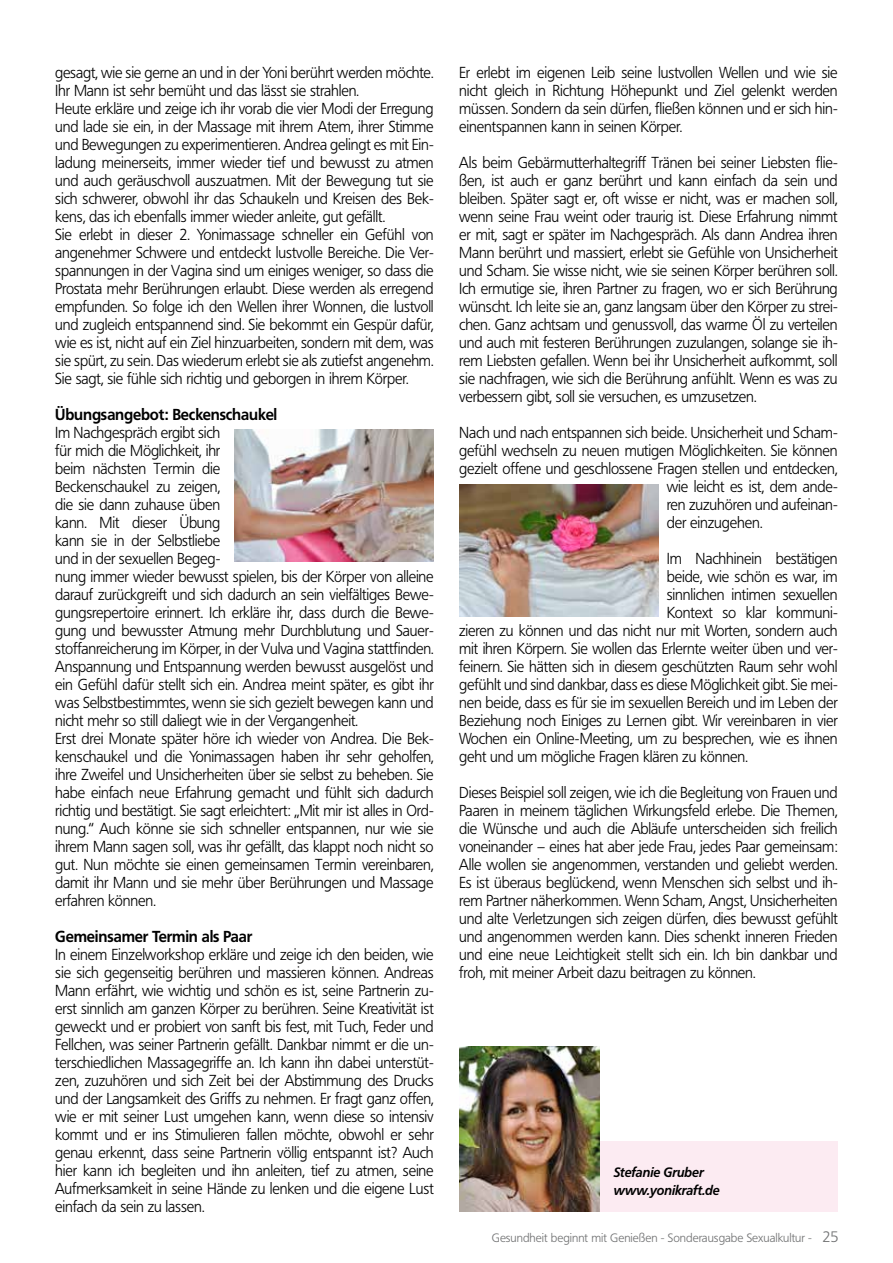
<style>
.page{position:relative;width:893px;height:1263px;background:#fff}
.page>*{position:absolute;margin:0;border:0;box-sizing:border-box;transform-origin:0 0}
.t1{font:300 15.75px/18px "Frutiger BQ";letter-spacing:-.01em;color:#000;text-align:justify;scale:.95 1}
.t2{font:700 15.75px "Frutiger BQ";letter-spacing:-.01em;color:#000;scale:.95 1}
.t3{font:italic 700 13.5px/18px "Frutiger BQ";letter-spacing:-.01em;color:#000;scale:.95 1}
.t4{font:300 12px "Frutiger BQ";color:#707172}
.s1{font-size:15px}
</style>
<div class="page">
<div style="left:516px;top:1141px;width:322px;height:71px;background:#fcebf2"></div>
<img style="left:459px;top:1046px;width:141px;height:166px">
<img style="left:234px;top:430px;width:200px;height:132px">
<img style="left:459px;top:485px;width:199px;height:132px">
<p class="t1" style="left:55px;top:63px;width:400px;text-align:left">gesagt, wie sie gerne an und in der Yoni berührt werden möchte.<br>Ihr Mann ist sehr bemüht und das lässt sie strahlen.<br>Heute erkläre und zeige ich ihr vorab die vier Modi der Erregung und lade sie ein, in der Massage mit ihrem Atem, ihrer Stimme und Bewegungen zu experimentieren. Andrea gelingt es mit Ein&shy;ladung meinerseits, immer wieder tief und bewusst zu atmen und auch geräuschvoll auszuatmen. Mit der Bewegung tut sie sich schwerer, obwohl ihr das Schaukeln und Kreisen des Bec&shy;kens, das ich ebenfalls immer wieder anleite, gut gefällt.<br>Sie erlebt in dieser 2. Yonimassage schneller ein Gefühl von angenehmer Schwere und entdeckt lustvolle Bereiche. Die Ver&shy;spannungen in der Vagina sind um einiges weniger, so dass die Prostata mehr Berührungen erlaubt. Diese werden als erregend empfunden. So folge ich den Wellen ihrer Wonnen, die lustvoll und zugleich entspannend sind. Sie bekommt ein Gespür dafür, wie es ist, nicht auf ein Ziel hinzuarbeiten, sondern mit dem, was sie spürt, zu sein. Das wiederum erlebt sie als zutiefst angenehm.<br>Sie sagt, sie fühle sich richtig und geborgen in ihrem Körper.</p>
<p class="t2" style="left:55px;top:405px;width:235px">Übungsangebot: Beckenschaukel</p>
<p class="t1" style="left:55px;top:423px;width:400px;text-align:left">Im Nachgespräch ergibt sich<br>für mich die Möglichkeit, ihr<br>beim nächsten Termin die<br>Beckenschaukel zu zeigen,<br>die sie dann zuhause üben<br>kann. Mit dieser Übung<br>kann sie in der Selbstliebe<br>und in der sexuellen Begeg-<br>nung immer wieder bewusst spielen, bis der Körper von alleine darauf zurückgreift und sich dadurch an sein vielfältiges Bewe&shy;gungsrepertoire erinnert. Ich erkläre ihr, dass durch die Bewe&shy;gung und bewusster Atmung mehr Durchblutung und Sauer&shy;stoffanreicherung im Körper, in der Vulva und Vagina stattfinden.<br>Anspannung und Entspannung werden bewusst ausgelöst und ein Gefühl dafür stellt sich ein. Andrea meint später, es gibt ihr was Selbstbestimmtes, wenn sie sich gezielt bewegen kann und nicht mehr so still daliegt wie in der Vergangenheit.<br>Erst drei Monate später höre ich wieder von Andrea. Die Bec&shy;kenschaukel und die Yonimassagen haben ihr sehr geholfen, ihre Zweifel und Unsicherheiten über sie selbst zu beheben. Sie habe einfach neue Erfahrung gemacht und fühlt sich dadurch richtig und bestätigt. Sie sagt erleichtert: „Mit mir ist alles in Ord&shy;nung.“ Auch könne sie sich schneller entspannen, nur wie sie ihrem Mann sagen soll, was ihr gefällt, das klappt noch nicht so gut. Nun möchte sie einen gemeinsamen Termin vereinbaren, damit ihr Mann und sie mehr über Berührungen und Massage erfahren können.</p>
<p class="t2" style="left:55px;top:927px;width:209px">Gemeinsamer Termin als Paar</p>
<p class="t1" style="left:55px;top:945px;width:400px">In einem Einzelworkshop erkläre und zeige ich den beiden, wie sie sich gegenseitig berühren und massieren können. Andreas Mann erfährt, wie wichtig und schön es ist, seine Partnerin zu&shy;erst sinnlich am ganzen Körper zu berühren. Seine Kreativität ist geweckt und er probiert von sanft bis fest, mit Tuch, Feder und Fellchen, was seiner Partnerin gefällt. Dankbar nimmt er die un&shy;terschiedlichen Massagegriffe an. Ich kann ihn dabei unterstüt&shy;zen, zuzuhören und sich Zeit bei der Abstimmung des Drucks und der Langsamkeit des Griffs zu nehmen. Er fragt ganz offen, wie er mit seiner Lust umgehen kann, wenn diese so intensiv kommt und er ins Stimulieren fallen möchte, obwohl er sehr genau erkennt, dass seine Partnerin völlig entspannt ist? Auch hier kann ich begleiten und ihn anleiten, tief zu atmen, seine Aufmerksamkeit in seine Hände zu lenken und die eigene Lust einfach da sein zu lassen.</p>
<p class="t1" style="left:459px;top:63px;width:400px">Er erlebt im eigenen Leib seine lustvollen Wellen und wie sie nicht gleich in Richtung Höhepunkt und Ziel gelenkt werden müssen. Sondern da sein dürfen, fließen können und er sich hin&shy;einentspannen kann in seinen Körper.</p>
<p class="t1" style="left:459px;top:153px;width:400px">Als beim Gebärmutterhaltegriff Tränen bei seiner Liebsten flie&shy;ßen, ist auch er ganz berührt und kann einfach da sein und bleiben. Später sagt er, oft wisse er nicht, was er machen soll, wenn seine Frau weint oder traurig ist. Diese Erfahrung nimmt er mit, sagt er später im Nachgespräch. Als dann Andrea ihren Mann berührt und massiert, erlebt sie Gefühle von Unsicherheit und Scham. Sie wisse nicht, wie sie seinen Körper berühren soll.<br>Ich ermutige sie, ihren Partner zu fragen, wo er sich Berührung wünscht. Ich leite sie an, ganz langsam über den Körper zu strei&shy;chen. Ganz achtsam und genussvoll, das warme Öl zu verteilen und auch mit festeren Berührungen zuzulangen, solange sie ih&shy;rem Liebsten gefallen. Wenn bei ihr Unsicherheit aufkommt, soll sie nachfragen, wie sich die Berührung anfühlt. Wenn es was zu verbessern gibt, soll sie versuchen, es umzusetzen.</p>
<p class="t1" style="left:459px;top:423px;width:400px">Nach und nach entspannen sich beide. Unsicherheit und Scham-</p>
<p class="t1" style="left:459px;top:441px;width:400px">gefühl wechseln zu neuen mutigen Möglichkeiten. Sie können</p>
<p class="t1" style="left:459px;top:459px;width:400px">gezielt offene und geschlossene Fragen stellen und entdecken,</p>
<p class="t1" style="left:667px;top:477px;width:181px">wie leicht es ist, dem ande-</p>
<p class="t1" style="left:667px;top:495px;width:181px">ren zuzuhören und aufeinan-</p>
<p class="t1" style="left:667px;top:513px;width:102px">der einzugehen.</p>
<p class="t1" style="left:667px;top:549px;width:181px">Im Nachhinein bestätigen</p>
<p class="t1" style="left:667px;top:567px;width:181px">beide, wie schön es war, im</p>
<p class="t1" style="left:667px;top:585px;width:181px">sinnlichen intimen sexuellen</p>
<p class="t1" style="left:667px;top:603px;width:181px">Kontext so klar kommuni-</p>
<p class="t1" style="left:459px;top:621px;width:400px">zieren zu können und das nicht nur mit Worten, sondern auch</p>
<p class="t1" style="left:459px;top:639px;width:400px">mit ihren Körpern. Sie wollen das Erlernte weiter üben und ver-</p>
<p class="t1" style="left:459px;top:657px;width:400px">feinern. Sie hätten sich in diesem geschützten Raum sehr wohl</p>
<p class="t1" style="left:459px;top:675px;width:400px">gefühlt und sind dankbar, dass es diese Möglichkeit gibt. Sie mei-</p>
<p class="t1" style="left:459px;top:693px;width:400px">nen beide, dass es für sie im sexuellen Bereich und im Leben der</p>
<p class="t1" style="left:459px;top:711px;width:400px">Beziehung noch Einiges zu Lernen gibt. Wir vereinbaren in vier</p>
<p class="t1" style="left:459px;top:729px;width:400px">Wochen ein Online-Meeting, um zu besprechen, wie es ihnen</p>
<p class="t1" style="left:459px;top:747px;width:305px">geht und um mögliche Fragen klären zu können.</p>
<p class="t1" style="left:459px;top:783px;width:400px">Dieses Beispiel soll zeigen, wie ich die Begleitung von Frauen und Paaren in meinem täglichen Wirkungsfeld erlebe. Die Themen, die Wünsche und auch die Abläufe unterscheiden sich freilich voneinander – eines hat aber jede Frau, jedes Paar gemeinsam:<br>Alle wollen sie angenommen, verstanden und geliebt werden.<br>Es ist überaus beglückend, wenn Menschen sich selbst und ih&shy;rem Partner näherkommen. Wenn Scham, Angst, Unsicherheiten und alte Verletzungen sich zeigen dürfen, dies bewusst gefühlt und angenommen werden kann. Dies schenkt inneren Frieden und eine neue Leichtigkeit stellt sich ein. Ich bin dankbar und froh, mit meiner Arbeit dazu beitragen zu können.</p>
<p class="t3" style="left:614px;top:1163px;width:113px">Stefanie Gruber www.yonikraft.de</p>
<p class="t4" style="left:492px;top:1231px;width:348px">Gesundheit beginnt mit Genießen - Sonderausgabe Sexualkultur - <span class="s1">25</span></p>
</div>
